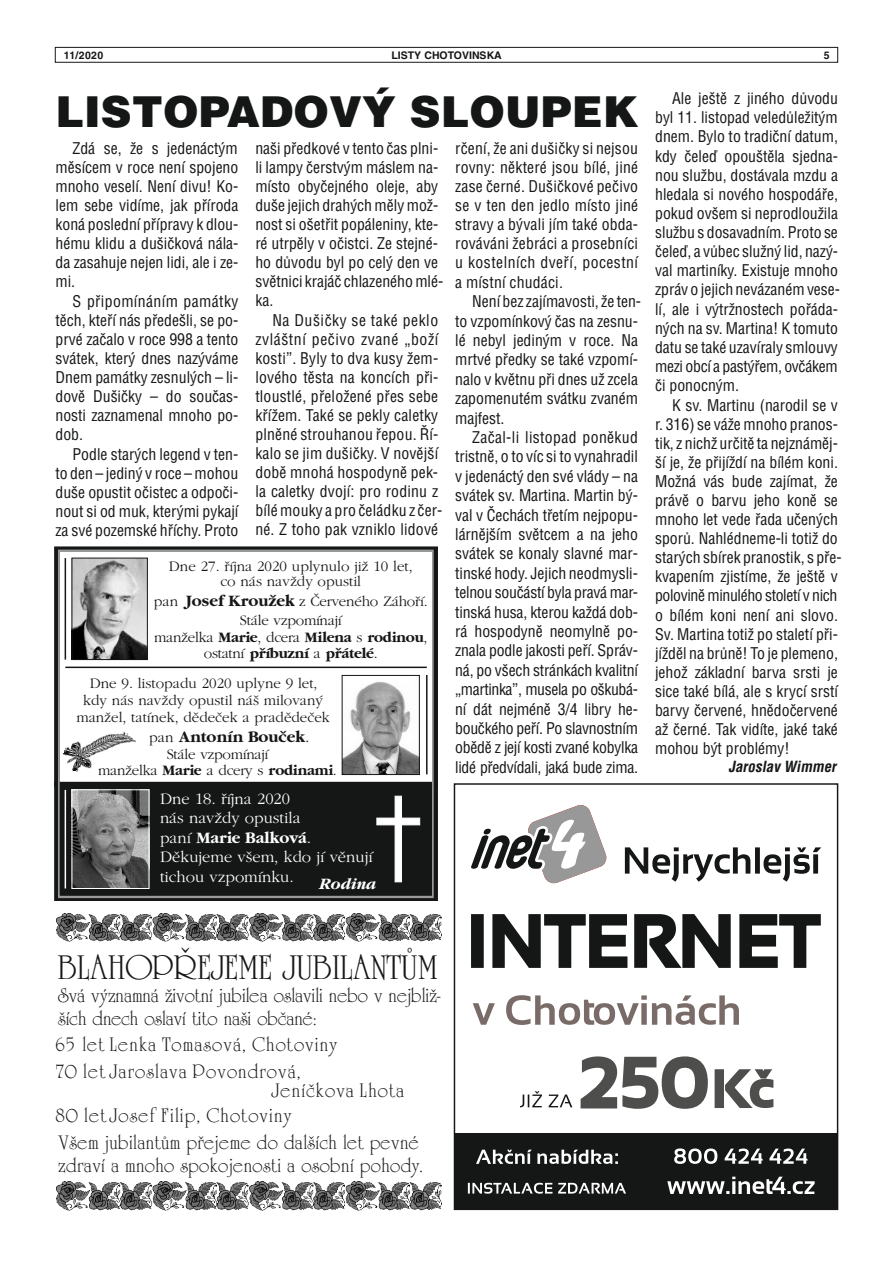
<style>
.page{position:relative;width:893px;height:1263px;background:#fff}
.page>*{position:absolute;margin:0;border:0;box-sizing:border-box;transform-origin:0 0}
.t1{font:900 42.6px "Switzerland";letter-spacing:.005em;color:#151616}
.t2{font:36.75px "Unicorn";color:#151616}
.t3{font:21px/26.2px "Unicorn";letter-spacing:.055em;color:#151616}
.t4{font:21px/22.5px "Unicorn";color:#151616}
.t5{font:21px/22.5px "Unicorn";letter-spacing:.02em;color:#151616}
.t6{font:16.5px/19.5px "Gatineau";color:#fff}
.t7{font:700 16.5px "Gatineau";color:#151616}
.t8{font:italic 700 16.5px "Gatineau";color:#fff}
.t9{font:15.75px/19px "Switzerland Condensed";color:#151616;text-align:justify}
.t10{font:15.75px "Switzerland Condensed";letter-spacing:-.025em;color:#151616}
.t11{font:15.75px "Switzerland Condensed";letter-spacing:.02em;color:#151616}
.t12{font:15px/15.1px "Gatineau";color:#151616;text-align:center}
.t13{font:15px/16.2px "Gatineau";letter-spacing:-.02em;color:#151616;text-align:center}
.t14{font:italic 700 15px "Switzerland Condensed";color:#151616}
.t15{font:700 10.5px "Switzerland";color:#151616}
.s1{font-weight:700;font-size:16.5px}
.s2{font-weight:700}
.s3{font-weight:400;font-size:15px}
.s4{font-weight:400}
</style>
<div class="page">
<div style="left:55px;top:47px;width:783px;height:16px;border:1px solid #151616"></div>
<img style="left:56px;top:913px;width:385px;height:29px">
<img style="left:56px;top:1181px;width:385px;height:29px">
<svg style="left:625px;top:847px;width:196px;height:35px"></svg>
<svg style="left:473px;top:995px;width:266px;height:30px"></svg>
<div style="left:471px;top:914px;width:13px;height:54px;border:3px solid #151616"></div>
<svg style="left:473px;top:914px;width:348px;height:54px"></svg>
<svg style="left:471px;top:805px;width:136px;height:79px"></svg>
<div style="left:454px;top:1134px;width:384px;height:76px;background:#151616"></div>
<svg style="left:520px;top:1091px;width:52px;height:16px"></svg>
<svg style="left:580px;top:1056px;width:194px;height:53px"></svg>
<svg style="left:476px;top:1150px;width:142px;height:14px"></svg>
<svg style="left:468px;top:1183px;width:158px;height:11px"></svg>
<svg style="left:667px;top:1177px;width:148px;height:17px"></svg>
<svg style="left:674px;top:1148px;width:134px;height:16px"></svg>
<svg style="left:54px;top:546px;width:384px;height:236px"></svg>
<hr style="left:65px;top:558px;width:1px;height:101px;background:#151616">
<hr style="left:65px;top:667px;width:362px;height:1px;background:#151616">
<hr style="left:426px;top:675px;width:2px;height:99px;background:#151616">
<img style="left:344px;top:677px;width:73px;height:96px">
<div style="left:342px;top:675px;width:77px;height:100px;border:1px solid #151616"></div>
<img style="left:74px;top:560px;width:72px;height:98px">
<div style="left:72px;top:558px;width:76px;height:102px;border:1px solid #151616"></div>
<div style="left:54px;top:782px;width:384px;height:119px;background:#151616"></div>
<svg style="left:377px;top:796px;width:43px;height:86px"></svg>
<hr style="left:65px;top:790px;width:1px;height:98px;background:#fff">
<img style="left:74px;top:791px;width:73px;height:96px">
<div style="left:58px;top:550px;width:376px;height:348px;border:2px solid #999"></div>
<div style="left:72px;top:789px;width:77px;height:100px;border:1px solid #fff"></div>
<p class="t15" style="left:64px;top:51px;width:41px">11/2020</p>
<p class="t15" style="left:391px;top:51px;width:112px">LISTY CHOTOVINSKA</p>
<p class="t15" style="left:824px;top:51px;width:7px">5</p>
<h1 class="t1" style="left:55px;top:93px;width:584px">LISTOPADOVÝ SLOUPEK</h1>
<p class="t9" style="left:56px;top:140px;width:184px;text-indent:17px">Zdá se, že s jedenáctým měsícem v roce není spojeno mnoho veselí. Není divu! Ko&shy;lem sebe vidíme, jak příroda koná poslední přípravy k dlou&shy;hému klidu a dušičková nála&shy;da zasahuje nejen lidi, ale i ze&shy;mi.</p>
<p class="t9" style="left:56px;top:292px;width:184px;text-indent:17px">S připomínáním památky těch, kteří nás předešli, se po&shy;prvé začalo v roce 998 a tento svátek, který dnes nazýváme Dnem památky zesnulých – li&shy;dově Dušičky – do součas&shy;nosti zaznamenal mnoho po&shy;dob.</p>
<p class="t9" style="left:56px;top:445px;width:184px;text-indent:17px">Podle starých legend v ten&shy;to den – jediný v roce – mohou duše opustit očistec a odpoči&shy;nout si od muk, kterými pykají za své pozemské hříchy. Proto</p>
<p class="t9" style="left:655px;top:90px;width:184px;text-indent:17px">Ale ještě z jiného důvodu byl 11. listopad veledůležitým dnem. Bylo to tradiční datum, kdy čeleď opouštěla sjedna&shy;nou službu, dostávala mzdu a hledala si nového hospodáře, pokud ovšem si neprodloužila</p>
<p class="t9" style="left:255px;top:140px;width:189px;text-align:left">naši předkové v tento čas plni&shy;li lampy čerstvým máslem na&shy;místo obyčejného oleje, aby duše jejich drahých měly mož&shy;nost si ošetřit popáleniny, kte&shy;ré utrpěly v očistci. Ze stejné&shy;ho důvodu byl po celý den ve světnici krajáč chlazeného mlé&shy;ka.</p>
<p class="t9" style="left:255px;top:311px;width:189px;text-align:left;text-indent:17px">Na Dušičky se také peklo zvláštní pečivo zvané „boží kosti”. Byly to dva kusy žem&shy;lového těsta na koncích při&shy;tloustlé, přeložené přes sebe křížem. Také se pekly caletky plněné strouhanou řepou. Ří&shy;kalo se jim dušičky. V novější době mnohá hospodyně pek&shy;la caletky dvojí: pro rodinu z bílé mouky a pro čeládku z čer&shy;né. Z toho pak vzniklo lidové</p>
<p class="t9" style="left:455px;top:140px;width:184px">rčení, že ani dušičky si nejsou rovny: některé jsou bílé, jiné zase černé. Dušičkové pečivo se v ten den jedlo místo jiné stravy a bývali jím také obda&shy;rováváni žebráci a prosebníci u kostelních dveří, pocestní a místní chudáci.</p>
<p class="t9" style="left:455px;top:293px;width:187px;text-align:left;text-indent:17px">Není bez zajímavosti, že ten&shy;to vzpomínkový čas na zesnu&shy;lé nebyl jediným v roce. Na mrtvé předky se také vzpomí&shy;nalo v květnu při dnes už zcela zapomenutém svátku zvaném</p>
<p class="t9" style="left:655px;top:224px;width:184px">službu s dosavadním. Proto se</p>
<p class="t9" style="left:655px;top:243px;width:187px;text-align:left">čeleď, a vůbec služný lid, nazý&shy;val martiníky. Existuje mnoho zpráv o jejich nevázaném vese&shy;lí, ale i výtržnostech pořáda&shy;ných na sv. Martina! K tomuto datu se také uzavíraly smlouvy</p>
<p class="t9" style="left:655px;top:358px;width:184px">mezi obcí a pastýřem, ovčákem či ponocným.</p>
<p class="t9" style="left:655px;top:397px;width:188px;text-align:left;text-indent:17px">K sv. Martinu (narodil se v r. 316) se váže mnoho pranos&shy;tik, z nichž určitě ta nejznáměj&shy;ší je, že přijíždí na bílém koni.<br>Možná vás bude zajímat, že právě o barvu jeho koně se mnoho let vede řada učených sporů. Nahlédneme-li totiž do starých sbírek pranostik, s pře&shy;kvapením zjistíme, že ještě v polovině minulého století v nich o bílém koni není ani slovo.<br>Sv. Martina totiž po staletí při&shy;jížděl na brůně! To je plemeno, jehož základní barva srsti je sice také bílá, ale s krycí srstí barvy červené, hnědočervené až černé. Tak vidíte, jaké také mohou být problémy!</p>
<p class="t9" style="left:455px;top:410px;width:51px">majfest.</p>
<p class="t11" style="left:472px;top:431px;width:167px">Začal-li listopad poněkud</p>
<p class="t9" style="left:455px;top:448px;width:184px">tristně, o to víc si to vynahradil v jedenáctý den své vlády – na svátek sv. Martina. Martin bý&shy;val v Čechách třetím nejpopu&shy;lárnějším světcem a na jeho svátek se konaly slavné mar&shy;tinské hody. Jejich neodmysli-</p>
<p class="t12" style="left:169px;top:560px;width:245px">Dne 27. října 2020 uplynulo již 10 let, co nás navždy opustil</p>
<p class="t9" style="left:455px;top:584px;width:184px">telnou součástí byla pravá mar-</p>
<p class="t12" style="left:185px;top:595px;width:244px"><span class="s1">Josef Kroužek</span> z Červeného Záhoří.</p>
<p class="t12" style="left:154px;top:595px;width:26px">pan</p>
<p class="t13" style="left:154px;top:613px;width:275px">Stále vzpomínají<br>manželka <span class="s2">Marie</span>, dcera <span class="s2">Milena</span> s <span class="s2">rodinou</span>, ostatní <span class="s2">příbuzní</span> a <span class="s2">přátelé</span>.</p>
<p class="t9" style="left:455px;top:604px;width:184px">tinská husa, kterou každá dob-</p>
<p class="t9" style="left:455px;top:623px;width:184px">rá hospodyně neomylně po-</p>
<p class="t9" style="left:455px;top:642px;width:184px">znala podle jakosti peří. Správ&shy;ná, po všech stránkách kvalitní</p>
<p class="t12" style="left:90px;top:676px;width:229px">Dne 9. listopadu 2020 uplyne 9 let,</p>
<p class="t10" style="left:455px;top:683px;width:184px">„martinka”, musela po oškubá-</p>
<p class="t9" style="left:455px;top:720px;width:184px">boučkého peří. Po slavnostním obědě z její kosti zvané kobylka lidé předvídali, jaká bude zima.</p>
<p class="t12" style="left:76px;top:692px;width:255px;line-height:17px">kdy nás navždy opustil náš milovaný manžel, tatínek, dědeček a pradědeček</p>
<p class="t7" style="left:149px;top:729px;width:162px"><span class="s3">pan</span> Antonín Bouček<span class="s4">.</span></p>
<p class="t9" style="left:455px;top:701px;width:184px">ní dát nejméně 3/4 libry he-</p>
<p class="t13" style="left:98px;top:747px;width:240px">Stále vzpomínají<br>manželka <span class="s2">Marie</span> a dcery s <span class="s2">rodinami</span>.</p>
<p class="t14" style="left:728px;top:760px;width:109px">Jaroslav Wimmer</p>
<p class="t6" style="left:160px;top:790px;width:214px">Dne 18. října 2020<br>nás navždy opustila<br>paní <span class="s2">Marie Balková</span>.<br>Děkujeme všem, kdo jí věnují tichou vzpomínku.</p>
<p class="t8" style="left:320px;top:876px;width:59px">Rodina</p>
<h2 class="t2" style="left:58px;top:954px;width:381px">BLAHOPŘEJEME JUBILANTŮM</h2>
<h3 class="t4" style="left:58px;top:986px;width:384px">Svá významná životní jubilea oslavili nebo v nejbliž&shy;ších dnech oslaví tito naši občané:</h3>
<h3 class="t3" style="left:56px;top:1034px;width:283px">65 let Lenka Tomasová, Chotoviny<br>70 let Jaroslava Povondrová,</h3>
<h3 class="t3" style="left:56px;top:1080px;width:350px;line-height:25px;text-indent:216px">Jeníčkova Lhota<br>80 let Josef Filip, Chotoviny</h3>
<h3 class="t5" style="left:58px;top:1134px;width:366px">Všem jubilantům přejeme do dalších let pevné zdraví a mnoho spokojenosti a osobní pohody.</h3>
</div>
